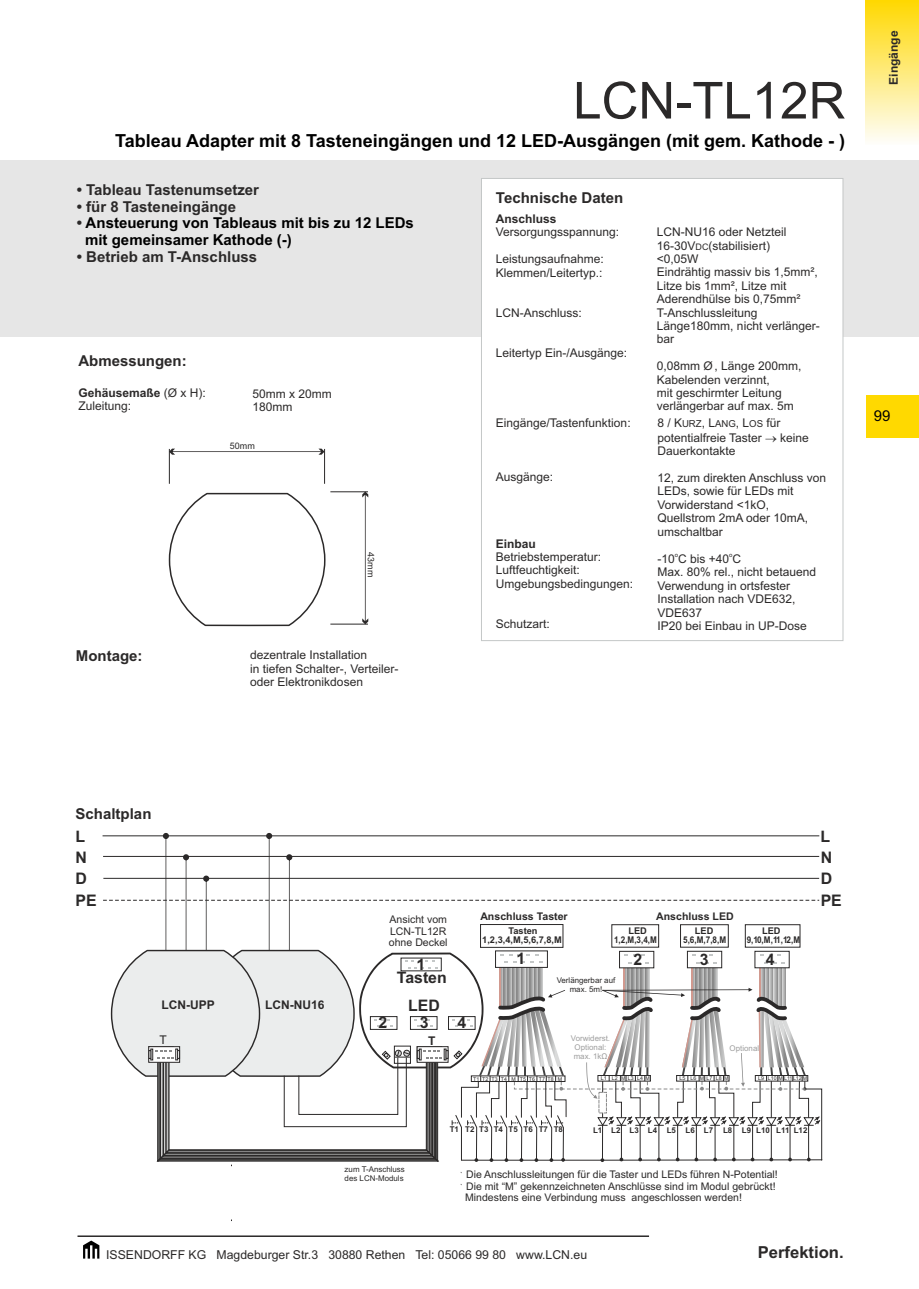
<style>
.page{position:relative;width:919px;height:1289px;background:#fff}
.page>*{position:absolute;margin:0;border:0;box-sizing:border-box;transform-origin:0 0}
.t1{font:51px "Arial";color:#2b2929}
.t2{font:700 18px "Arial";color:#000}
.t3{font:700 16.5px "Arial";color:#2b2929}
.t4{font:700 15.9px/20.9px "Arial";color:#2b2929}
.t5{font:700 15px "Arial";color:#2b2929}
.t6{font:700 15px "Arial";color:#000}
.t7{font:15px "Arial";color:#000}
.t8{font:12.3px "Arial";color:#2b2929}
.t9{font:12px/13.4px "Arial";color:#2b2929}
.t10{font:700 12px "Arial";color:#2b2929}
.t11{font:10.5px/11.9px "Arial";color:#2b2929;text-align:justify}
.t12{font:700 10.5px "Arial";color:#2b2929}
.t13{font:700 9.3px/8.6px "Arial";color:#2b2929;text-align:center}
.t14{font:9px "Arial";color:#2b2929}
.t15{font:7.95px/8.9px "Arial";color:#2b2929;text-align:center}
.t16{font:700 7.95px "Arial";color:#2b2929}
.t17{font:7.95px/8.9px "Arial";color:#9e9e9e;text-align:center}
.t18{font:6px "Arial";color:#2b2929}
.t19{font:5.25px "Arial";color:#2b2929}
.s1{color:#2b2929}
.s2{font-weight:700}
.s3{font-size:9px}
.s4{font-size:9.6px}
.s5{font-family:"WP Multinational A Roman";font-size:8.85px}
</style>
<div class="page">
<div style="left:0;top:160px;width:918px;height:177px;background:#e6e6e6"></div>
<svg style="left:83px;top:1240px;width:16px;height:18px"></svg>
<hr style="left:77px;top:1235px;width:572px;height:1px;background:#2b2929">
<div style="left:866px;top:394px;width:52px;height:43px;background:#ffd900"></div>
<div style="left:865px;top:0;width:53px;height:145px;background:linear-gradient(to bottom,#ffd800,#fefdfb)"></div>
<svg style="left:481px;top:178px;width:362px;height:463px"></svg>
<svg style="left:169px;top:448px;width:155px;height:6px"></svg>
<hr style="left:324px;top:449px;width:1px;height:35px;background:#2b2929">
<hr style="left:169px;top:449px;width:1px;height:35px;background:#2b2929">
<svg style="left:362px;top:492px;width:6px;height:131px"></svg>
<hr style="left:330px;top:623px;width:38px;height:1px;background:#2b2929">
<hr style="left:330px;top:491px;width:38px;height:1px;background:#2b2929">
<svg style="left:168px;top:492px;width:158px;height:135px"></svg>
<hr style="left:102px;top:835px;width:717px;height:1px;background:#2b2929">
<svg style="left:103px;top:833px;width:719px;height:333px"></svg>
<svg style="left:765px;top:435px;width:11px;height:6px"></svg>
<h1 class="t1" style="left:573px;top:81px;width:274px">LCN-TL12R</h1>
<h2 class="t2" style="left:115px;top:134px;width:731px">Tableau Adapter mit 8 Tasteneingängen und 12 LED-Ausgängen (mit gem. Kathode - )</h2>
<p class="t5" style="left:77px;top:184px;width:184px">• Tableau Tastenumsetzer</p>
<p class="t5" style="left:77px;top:201px;width:161px">• für 8 Tasteneingänge</p>
<p class="t6" style="left:77px;top:217px;width:338px"><span class="s1">•</span> Ansteuerung von Tableaus mit bis zu 12 LEDs</p>
<p class="t5" style="left:77px;top:251px;width:182px">• Betrieb am T-Anschluss</p>
<p class="t6" style="left:85px;top:234px;width:208px">mit gemeinsamer Kathode (-)</p>
<p class="t5" style="left:78px;top:355px;width:110px">Abmessungen:</p>
<p class="t9" style="left:78px;top:387px;width:129px"><span class="s2">Gehäusemaße</span> (Ø x H):<br>Zuleitung:</p>
<p class="t9" style="left:252px;top:388px;width:81px">50mm x 20mm<br>180mm</p>
<p class="t14" style="left:230px;top:442px;width:27px">50mm</p>
<p class="t14" style="left:374px;top:552px;width:27px;rotate:90deg">43mm</p>
<p class="t5" style="left:76px;top:650px;width:68px">Montage:</p>
<p class="t9" style="left:250px;top:649px;width:150px">dezentrale Installation<br>in tiefen Schalter-, Verteiler&shy;oder Elektronikdosen</p>
<p class="t5" style="left:496px;top:191px;width:129px">Technische Daten</p>
<p class="t10" style="left:496px;top:214px;width:62px">Anschluss</p>
<p class="t9" style="left:496px;top:227px;width:125px">Versorgungsspannung:</p>
<p class="t9" style="left:496px;top:253px;width:110px">Leistungsaufnahme:<br>Klemmen/Leitertyp.:</p>
<p class="t9" style="left:496px;top:307px;width:88px">LCN-Anschluss:</p>
<p class="t9" style="left:496px;top:347px;width:133px">Leitertyp Ein-/Ausgänge:</p>
<p class="t9" style="left:496px;top:417px;width:136px">Eingänge/Tastenfunktion:</p>
<p class="t9" style="left:496px;top:471px;width:59px">Ausgänge:</p>
<p class="t10" style="left:496px;top:539px;width:42px">Einbau</p>
<p class="t9" style="left:496px;top:551px;width:139px">Betriebstemperatur:<br>Luftfeuchtigkeit:<br>Umgebungsbedingungen:</p>
<p class="t9" style="left:496px;top:618px;width:56px">Schutzart:</p>
<p class="t9" style="left:656px;top:226px;width:164px">LCN-NU16 oder Netzteil<br>16-30V<span class="s3">DC</span>(stabilisiert)<br>&lt;0,05W<br>Eindrähtig massiv bis 1,5mm²,<br>Litze bis 1mm², Litze mit<br>Aderendhülse bis 0,75mm²<br>T-Anschlussleitung<br>Länge180mm, nicht verlänger&shy;bar</p>
<p class="t9" style="left:656px;top:360px;width:146px">0,08mm Ø, Länge 200mm,<br>Kabelenden verzinnt,<br>mit geschirmter Leitung verlängerbar auf max. 5m</p>
<p class="t9" style="left:657px;top:416px;width:125px;line-height:14.5px">8 / K<span class="s4">URZ</span>, L<span class="s4">ANG</span>, L<span class="s4">OS</span> für potentialfreie Taster</p>
<p class="t9" style="left:780px;top:432px;width:30px">keine</p>
<p class="t9" style="left:657px;top:445px;width:80px">Dauerkontakte</p>
<p class="t9" style="left:657px;top:472px;width:170px">12, zum direkten Anschluss von<br>LEDs, sowie für LEDs mit<br>Vorwiderstand &lt;1kO,<br>Quellstrom 2mA oder 10mA, umschaltbar</p>
<p class="t18" style="left:674px;top:552px;width:5px">o</p>
<p class="t18" style="left:729px;top:552px;width:5px">o</p>
<p class="t9" style="left:657px;top:553px;width:160px">-10 C bis +40 C<br>Max. 80% rel., nicht betauend<br>Verwendung in ortsfester<br>Installation nach VDE632,<br>VDE637<br>IP20 bei Einbau in UP-Dose</p>
<p class="t10" style="left:889px;top:85px;width:56px;rotate:-90deg">Eingänge</p>
<p class="t7" style="left:873px;top:409px;width:18px">99</p>
<p class="t5" style="left:76px;top:808px;width:77px">Schaltplan</p>
<h3 class="t4" style="left:75px;top:827px;width:13px">L<br>N</h3>
<h3 class="t4" style="left:75px;top:891px;width:23px">PE</h3>
<h3 class="t4" style="left:75px;top:869px;width:13px">D</h3>
<p class="t10" style="left:161px;top:1000px;width:55px">LCN-UPP</p>
<p class="t10" style="left:265px;top:1000px;width:61px">LCN-NU16</p>
<p class="t9" style="left:160px;top:1034px;width:9px">T</p>
<p class="t11" style="left:389px;top:914px;width:60px">Ansicht vom LCN-TL12R ohne Deckel</p>
<h3 class="t4" style="left:416px;top:955px;width:10px">1</h3>
<h3 class="t4" style="left:397px;top:968px;width:51px">Tasten</h3>
<h3 class="t4" style="left:408px;top:996px;width:33px">LED</h3>
<h3 class="t4" style="left:378px;top:1013px;width:10px">2</h3>
<h3 class="t4" style="left:420px;top:1013px;width:10px">3</h3>
<h3 class="t4" style="left:457px;top:1013px;width:10px">4</h3>
<p class="t10" style="left:428px;top:1036px;width:9px">T</p>
<p class="t12" style="left:480px;top:912px;width:89px">Anschluss Taster</p>
<p class="t13" style="left:482px;top:927px;width:81px">Tasten<br>1,2,3,4,M,5,6,7,8,M</p>
<p class="t13" style="left:614px;top:927px;width:44px">LED<br>1,2,M,3,4,M</p>
<p class="t13" style="left:683px;top:927px;width:45px">LED<br>5,6,M,7,8,M</p>
<p class="t13" style="left:746px;top:927px;width:55px">LED<br>9,10,M,11,12,M</p>
<p class="t12" style="left:656px;top:912px;width:79px">Anschluss LED</p>
<h3 class="t4" style="left:516px;top:949px;width:10px">1</h3>
<p class="t15" style="left:556px;top:976px;width:60px">Verlängerbar auf max. 5m!</p>
<p class="t17" style="left:571px;top:1034px;width:41px">Vorwiderst.<br>Optional: max. 1kΩ</p>
<h3 class="t4" style="left:633px;top:950px;width:10px">2</h3>
<h3 class="t4" style="left:699px;top:950px;width:10px">3</h3>
<h3 class="t4" style="left:765px;top:950px;width:10px">4</h3>
<p class="t17" style="left:729px;top:1044px;width:31px">Optional</p>
<p class="t19" style="left:473px;top:1076px;width:91px">T1T2T3 T4 M T5T6 T7T8 M</p>
<p class="t19" style="left:601px;top:1076px;width:50px">L1 L2 ML3 L4M</p>
<p class="t19" style="left:679px;top:1076px;width:50px">L5 L6 ML7 L8M</p>
<p class="t19" style="left:758px;top:1076px;width:50px">L9 L10 M L11L12 M</p>
<h3 class="t4" style="left:820px;top:827px;width:13px">L<br>N</h3>
<h3 class="t4" style="left:820px;top:891px;width:23px">PE</h3>
<h3 class="t4" style="left:820px;top:869px;width:13px">D</h3>
<p class="t15" style="left:344px;top:1165px;width:62px;text-align:left">zum T-Anschluss des LCN-Moduls</p>
<p class="t16" style="left:479px;top:1126px;width:85px">T3 T4 T5 T6 T7 T8</p>
<p class="t16" style="left:629px;top:1126px;width:85px">L3 L4 L5 L6 L7</p>
<p class="t16" style="left:723px;top:1126px;width:86px">L8 L9 L10 L11 L12</p>
<p class="t16" style="left:449px;top:1126px;width:11px">T1</p>
<p class="t16" style="left:593px;top:1126px;width:29px">L1 L2</p>
<p class="t16" style="left:465px;top:1126px;width:11px">T2</p>
<p class="t11" style="left:459px;top:1169px;width:319px"><span class="s5">!</span> Die Anschlussleitungen für die Taster und LEDs führen N-Potential!</p>
<p class="t11" style="left:459px;top:1180px;width:317px"><span class="s5">!</span> Die mit “M” gekennzeichneten Anschlüsse sind im Modul gebrückt!</p>
<p class="t11" style="left:465px;top:1192px;width:278px">Mindestens eine Verbindung muss angeschlossen werden!</p>
<p class="t8" style="left:106px;top:1249px;width:482px">ISSENDORFF KG Magdeburger Str.3 30880 Rethen Tel: 05066 99 80 www.LCN.eu</p>
<h3 class="t3" style="left:757px;top:1246px;width:87px">Perfektion.</h3>
</div>
